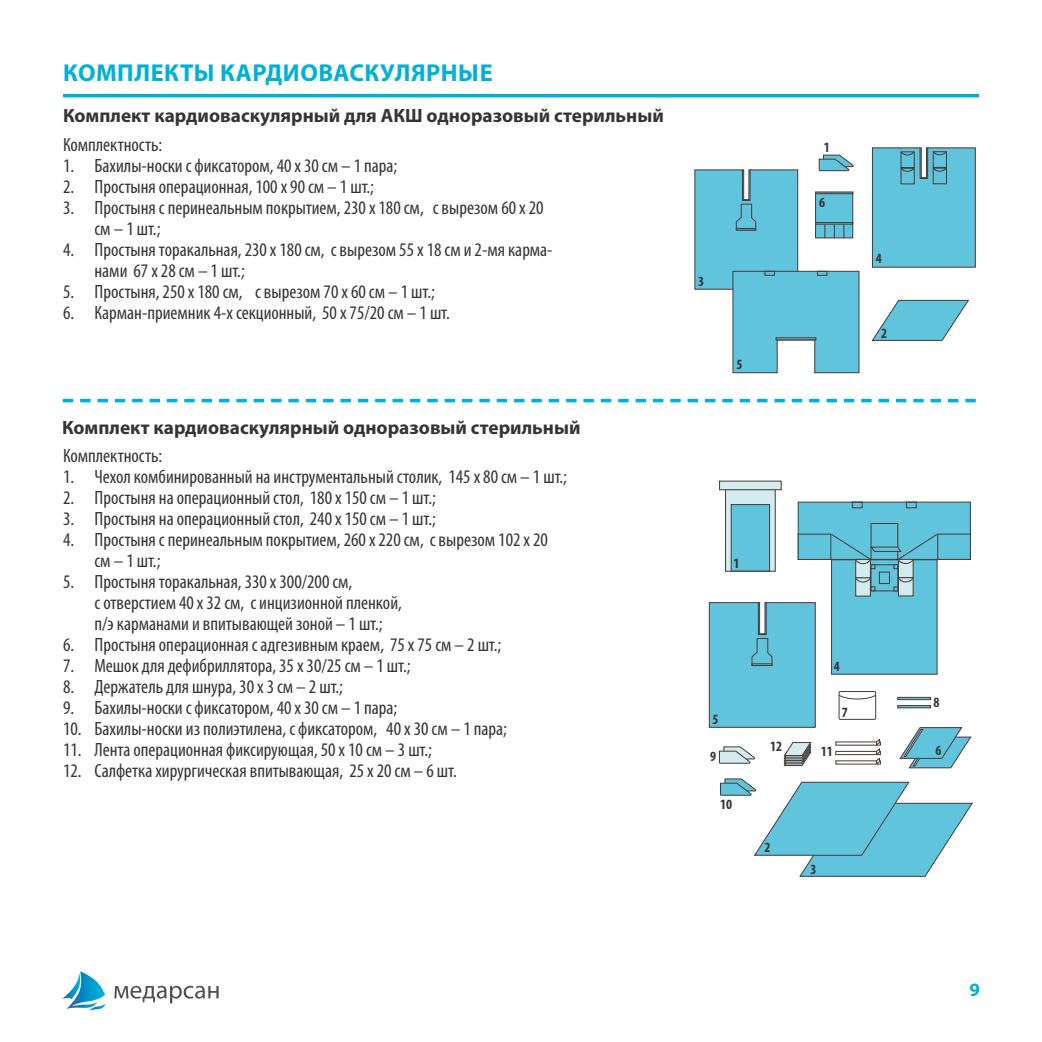
<style>
.page{position:relative;width:1042px;height:1042px;background:#fff}
.page>*{position:absolute;margin:0;border:0;box-sizing:border-box;transform-origin:0 0}
.t1{font:700 24.5px "Myriad Pro";letter-spacing:.02em;color:#00b0d8}
.t2{font:condensed 19.25px/21px "Myriad Pro";color:#373437}
.t3{font:700 19.25px "Myriad Pro";color:#373437}
.t4{font:700 18.9px "Myriad Pro";color:#00b0d8}
.t5{font:700 condensed 14.17px "Myriad Pro";color:#373437}
</style>
<div class="page">
<svg style="left:62px;top:971px;width:43px;height:39px"></svg>
<svg style="left:114px;top:986px;width:105px;height:17px"></svg>
<hr style="left:63px;top:94px;width:916px;height:3px;background:#00b0d8">
<svg style="left:63px;top:399px;width:913px;height:3px"></svg>
<svg style="left:871px;top:299px;width:98px;height:42px"></svg>
<svg style="left:694px;top:154px;width:166px;height:220px"></svg>
<svg style="left:871px;top:147px;width:105px;height:121px;background:#66c0d5"></svg>
<div style="left:831px;top:559px;width:106px;height:115px;background:#60c4dc;border:1px solid #483939"></div>
<div style="left:798px;top:502px;width:173px;height:58px;background:#60c4dc;border:1px solid #483939"></div>
<svg style="left:851px;top:501px;width:66px;height:8px"></svg>
<div style="left:870px;top:523px;width:28px;height:37px;background:#60c4dc;border:1px solid #483939"></div>
<div style="left:798px;top:534px;width:33px;height:26px;background:#60c4dc;border:1px solid #483939"></div>
<div style="left:937px;top:534px;width:34px;height:26px;background:#60c4dc;border:1px solid #483939"></div>
<div style="left:870px;top:564px;width:28px;height:27px;background:#60c4dc;border:1px solid #483939"></div>
<div style="left:879px;top:572px;width:11px;height:12px;border:1px solid #483939"></div>
<div style="left:855px;top:560px;width:16px;height:18px;background:#d2ecef;border:1px solid #483939"></div>
<div style="left:855px;top:578px;width:16px;height:18px;background:#d2ecef;border:1px solid #483939"></div>
<svg style="left:855px;top:577px;width:20px;height:14px"></svg>
<div style="left:898px;top:559px;width:15px;height:19px;background:#d2ecef;border:1px solid #483939"></div>
<svg style="left:830px;top:533px;width:108px;height:36px"></svg>
<div style="left:898px;top:578px;width:15px;height:18px;background:#d2ecef"></div>
<svg style="left:893px;top:577px;width:21px;height:14px"></svg>
<svg style="left:708px;top:602px;width:108px;height:126px;background:#64c0d7"></svg>
<div style="left:751px;top:663px;width:21px;height:3px;border:1px solid #483939"></div>
<div style="left:725px;top:489px;width:50px;height:83px;background:#d2ecef;border:1px solid #483939"></div>
<div style="left:731px;top:504px;width:39px;height:67px;background:#60c4dc;border:1px solid #483939"></div>
<div style="left:719px;top:481px;width:62px;height:9px;background:#d2ecef;border:1px solid #483939"></div>
<svg style="left:899px;top:727px;width:73px;height:42px"></svg>
<svg style="left:835px;top:760px;width:46px;height:4px"></svg>
<svg style="left:835px;top:751px;width:46px;height:4px"></svg>
<svg style="left:835px;top:741px;width:46px;height:4px"></svg>
<svg style="left:875px;top:738px;width:5px;height:27px"></svg>
<svg style="left:783px;top:742px;width:29px;height:25px"></svg>
<div style="left:838px;top:691px;width:38px;height:29px;border:1px solid #483939"></div>
<svg style="left:838px;top:694px;width:39px;height:6px"></svg>
<div style="left:897px;top:697px;width:34px;height:3px;background:#60c4dc;border:1px solid #483939"></div>
<div style="left:897px;top:705px;width:34px;height:3px;background:#60c4dc;border:1px solid #483939"></div>
<svg style="left:720px;top:778px;width:253px;height:99px"></svg>
<svg style="left:719px;top:746px;width:36px;height:18px"></svg>
<p class="t1" style="left:63px;top:57px;width:431px">КОМПЛЕКТЫ КАРДИОВАСКУЛЯРНЫЕ</p>
<p class="t3" style="left:63px;top:103px;width:602px">Комплект кардиоваскулярный для АКШ одноразовый стерильный</p>
<p class="t2" style="left:63px;top:133px;width:101px">Комплектность:</p>
<p class="t2" style="left:63px;top:154px;width:336px">1. Бахилы-носки с фиксатором, 40 х 30 см – 1 пара;</p>
<p class="t2" style="left:63px;top:175px;width:312px">2. Простыня операционная, 100 х 90 см – 1 шт.;</p>
<p class="t2" style="left:94px;top:196px;width:450px;text-indent:-31px">3. Простыня с перинеальным покрытием, 230 х 180 см, с вырезом 60 х 20 см – 1 шт.;</p>
<p class="t2" style="left:94px;top:238px;width:460px;text-indent:-31px">4. Простыня торакальная, 230 х 180 см, с вырезом 55 х 18 см и 2-мя карма&shy;нами 67 х 28 см – 1 шт.;</p>
<p class="t2" style="left:63px;top:280px;width:373px">5. Простыня, 250 х 180 см, с вырезом 70 х 60 см – 1 шт.;</p>
<p class="t2" style="left:63px;top:301px;width:388px">6. Карман-приемник 4-х секционный, 50 х 75/20 см – 1 шт.</p>
<p class="t3" style="left:62px;top:414px;width:520px">Комплект кардиоваскулярный одноразовый стерильный</p>
<p class="t2" style="left:63px;top:444px;width:101px">Комплектность:</p>
<p class="t2" style="left:63px;top:465px;width:505px">1. Чехол комбинированный на инструментальный столик, 145 х 80 см – 1 шт.;</p>
<p class="t2" style="left:63px;top:486px;width:374px">2. Простыня на операционный стол, 180 х 150 см – 1 шт.;</p>
<p class="t2" style="left:63px;top:507px;width:374px">3. Простыня на операционный стол, 240 х 150 см – 1 шт.;</p>
<p class="t2" style="left:94px;top:528px;width:455px;text-indent:-31px">4. Простыня с перинеальным покрытием, 260 х 220 см, с вырезом 102 х 20 см – 1 шт.;</p>
<p class="t2" style="left:94px;top:570px;width:309px;text-indent:-31px">5. Простыня торакальная, 330 х 300/200 см,<br>с отверстием 40 х 32 см, с инцизионной пленкой, п/э карманами и впитывающей зоной – 1 шт.;</p>
<p class="t2" style="left:63px;top:633px;width:440px">6. Простыня операционная с адгезивным краем, 75 х 75 см – 2 шт.;</p>
<p class="t2" style="left:63px;top:654px;width:349px">7. Мешок для дефибриллятора, 35 х 30/25 см – 1 шт.;</p>
<p class="t2" style="left:63px;top:675px;width:281px">8. Держатель для шнура, 30 х 3 см – 2 шт.;</p>
<p class="t2" style="left:63px;top:696px;width:336px">9. Бахилы-носки с фиксатором, 40 х 30 см – 1 пара;</p>
<p class="t2" style="left:63px;top:717px;width:445px">10. Бахилы-носки из полиэтилена, с фиксатором, 40 х 30 см – 1 пара;</p>
<p class="t2" style="left:63px;top:738px;width:370px">11. Лента операционная фиксирующая, 50 х 10 см – 3 шт.;</p>
<p class="t2" style="left:63px;top:759px;width:395px">12. Cалфетка хирургическая впитывающая, 25 х 20 см – 6 шт.</p>
<p class="t5" style="left:698px;top:272px;width:8px">3</p>
<p class="t5" style="left:736px;top:355px;width:8px">5</p>
<p class="t5" style="left:824px;top:138px;width:8px">1</p>
<p class="t5" style="left:819px;top:194px;width:8px">6</p>
<p class="t5" style="left:876px;top:250px;width:8px">4</p>
<p class="t5" style="left:881px;top:324px;width:8px">2</p>
<p class="t5" style="left:733px;top:555px;width:8px">1</p>
<p class="t5" style="left:712px;top:710px;width:8px">5</p>
<p class="t5" style="left:710px;top:748px;width:8px">9</p>
<p class="t5" style="left:720px;top:795px;width:14px">10</p>
<p class="t5" style="left:770px;top:738px;width:14px">12</p>
<p class="t5" style="left:834px;top:658px;width:8px">4</p>
<p class="t5" style="left:842px;top:703px;width:8px">7</p>
<p class="t5" style="left:933px;top:693px;width:8px">8</p>
<p class="t5" style="left:821px;top:743px;width:14px">11</p>
<p class="t5" style="left:935px;top:742px;width:8px">6</p>
<p class="t5" style="left:764px;top:838px;width:8px">2</p>
<p class="t5" style="left:810px;top:860px;width:8px">3</p>
<p class="t4" style="left:969px;top:977px;width:12px">9</p>
</div>
